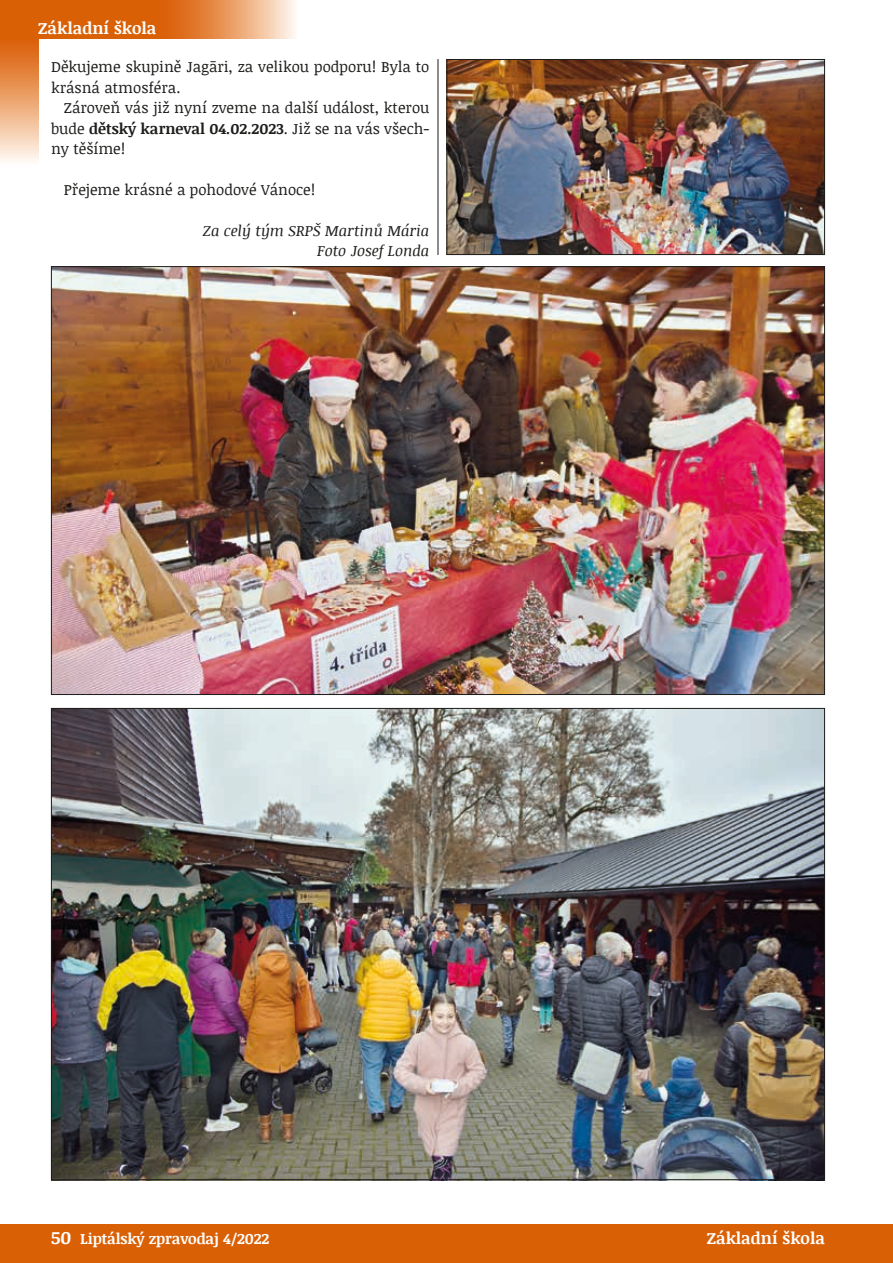
<style>
.page{position:relative;width:893px;height:1263px;background:#fff}
.page>*{position:absolute;margin:0;border:0;box-sizing:border-box;transform-origin:0 0}
.t1{font:700 16.5px "Noticia Text";color:#fff}
.t2{font:15px/20.4px "Noticia Text";color:#1d1d1b}
.t3{font:italic 15px/20.4px "Noticia Text";color:#1d1d1b;text-align:right}
.t4{font:700 15px "Noticia Text";letter-spacing:-.01em;color:#fff}
.s1{font-weight:700}
.s2{font-size:18px}
</style>
<div class="page">
<svg style="left:0;top:0;width:296px;height:38px;background:#e17d33"></svg>
<div style="left:0;top:38px;width:38px;height:127px;background:linear-gradient(to bottom,#d95800,#fffaf2)"></div>
<div style="left:0;top:1225px;width:893px;height:38px;background:#da6006"></div>
<hr style="left:892px;top:1225px;width:1px;height:38px;background:#f39200">
<hr style="left:438px;top:59px;width:1px;height:196px;background:#1d1d1b">
<img style="left:448px;top:61px;width:375px;height:192px">
<div style="left:446px;top:59px;width:379px;height:196px;border:1px solid #1d1d1b"></div>
<img style="left:53px;top:268px;width:770px;height:425px">
<img style="left:53px;top:710px;width:770px;height:468px">
<p class="t1" style="left:38px;top:16px;width:120px">Základní škola</p>
<p class="t2" style="left:51px;top:56px;width:380px">Děkujeme skupině Jagāri, za velikou podporu! Byla to krásná atmosféra.</p>
<p class="t2" style="left:51px;top:97px;width:380px;text-align:justify;text-indent:13px">Zároveň vás již nyní zveme na další událost, kterou bude <span class="s1">dětský karneval 04.02.2023</span>. Již se na vás všech&shy;ny těšíme!</p>
<p class="t2" style="left:64px;top:179px;width:253px">Přejeme krásné a pohodové Vánoce!</p>
<p class="t3" style="left:203px;top:220px;width:228px">Za celý tým SRPŠ Martinů Mária<br>Foto Josef Londa</p>
<p class="t4" style="left:51px;top:1228px;width:220px"><span class="s2">50</span> Liptálský zpravodaj 4/2022</p>
<p class="t1" style="left:707px;top:1226px;width:120px">Základní škola</p>
</div>
